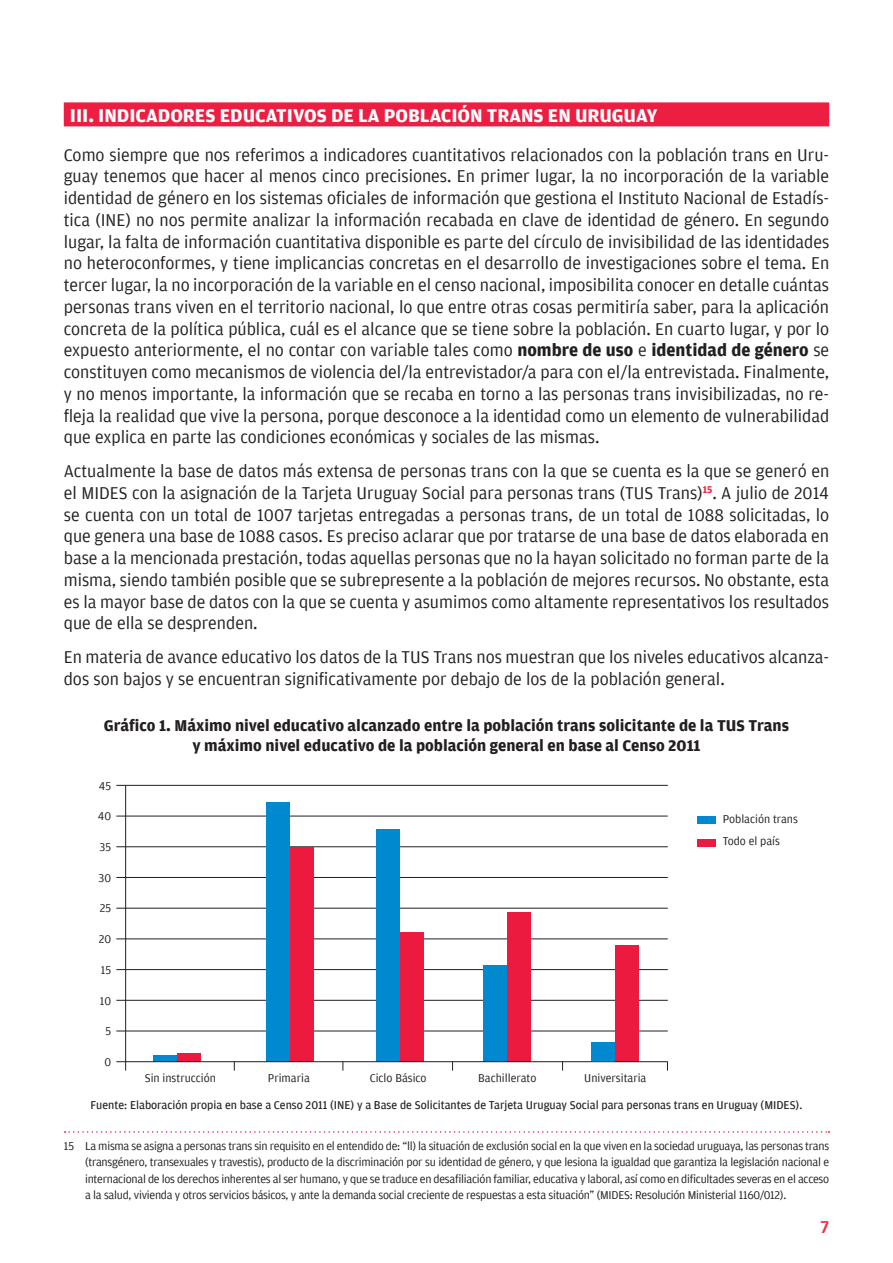
<style>
.page{position:relative;width:893px;height:1263px;background:#fff}
.page>*{position:absolute;margin:0;border:0;box-sizing:border-box;transform-origin:0 0}
.t1{font:700 19.5px "Amplitude";color:#fff}
.t2{font:18px/21.8px "Amplitude";color:#231f20;text-align:justify}
.t3{font:500 18px "Amplitude";color:#ed2c42}
.t4{font:700 16.5px/20.2px "Amplitude";color:#231f20;text-align:center}
.t5{font:12px/16.5px "Amplitude";color:#231f20;text-align:justify}
.t6{font:12px "Amplitude";color:#231f20}
.s1{font-weight:700}
</style>
<div class="page">
<div style="left:64px;top:102px;width:765px;height:24px;background:#ed1e41"></div>
<svg style="left:65px;top:1131px;width:764px;height:2px"></svg>
<hr style="left:116px;top:1030px;width:552px;height:1px;background:#231f20">
<hr style="left:116px;top:1000px;width:552px;height:1px;background:#231f20">
<hr style="left:116px;top:969px;width:552px;height:1px;background:#231f20">
<hr style="left:116px;top:938px;width:552px;height:1px;background:#231f20">
<hr style="left:116px;top:908px;width:552px;height:1px;background:#231f20">
<hr style="left:116px;top:877px;width:552px;height:1px;background:#231f20">
<hr style="left:116px;top:846px;width:552px;height:1px;background:#231f20">
<hr style="left:116px;top:816px;width:552px;height:1px;background:#231f20">
<hr style="left:116px;top:785px;width:552px;height:1px;background:#231f20">
<hr style="left:125px;top:785px;width:1px;height:285px;background:#231f20">
<div style="left:153px;top:1055px;width:24px;height:7px;background:#0089cf"></div>
<div style="left:177px;top:1053px;width:24px;height:9px;background:#ed1a40"></div>
<div style="left:266px;top:802px;width:24px;height:260px;background:#0089cf"></div>
<div style="left:290px;top:847px;width:23px;height:215px;background:#ed1a40"></div>
<div style="left:376px;top:829px;width:24px;height:233px;background:#0089cf"></div>
<div style="left:400px;top:932px;width:23px;height:130px;background:#ed1a40"></div>
<div style="left:483px;top:965px;width:24px;height:97px;background:#0089cf"></div>
<div style="left:507px;top:912px;width:24px;height:150px;background:#ed1a40"></div>
<div style="left:591px;top:1042px;width:24px;height:19px;background:#0089cf"></div>
<div style="left:615px;top:946px;width:23px;height:116px;background:#ed1a40"></div>
<hr style="left:116px;top:1061px;width:552px;height:1px;background:#231f20">
<div style="left:697px;top:816px;width:18px;height:7px;background:#0089cf"></div>
<div style="left:697px;top:839px;width:18px;height:8px;background:#ed1a40"></div>
<p class="t1" style="left:70px;top:105px;width:589px">iii. Indicadores educativos de la población trans en Uruguay</p>
<p class="t2" style="left:64px;top:144px;width:767px">Como siempre que nos referimos a indicadores cuantitativos relacionados con la población trans en Uru&shy;guay tenemos que hacer al menos cinco precisiones. En primer lugar, la no incorporación de la variable identidad de género en los sistemas oficiales de información que gestiona el Instituto Nacional de Estadís&shy;tica (INE) no nos permite analizar la información recabada en clave de identidad de género. En segundo lugar, la falta de información cuantitativa disponible es parte del círculo de invisibilidad de las identidades no heteroconformes, y tiene implicancias concretas en el desarrollo de investigaciones sobre el tema. En tercer lugar, la no incorporación de la variable en el censo nacional, imposibilita conocer en detalle cuántas personas trans viven en el territorio nacional, lo que entre otras cosas permitiría saber, para la aplicación concreta de la política pública, cuál es el alcance que se tiene sobre la población. En cuarto lugar, y por lo expuesto anteriormente, el no contar con variable tales como <span class="s1">nombre de uso</span> e <span class="s1">identidad de género</span> se constituyen como mecanismos de violencia del/la entrevistador/a para con el/la entrevistada. Finalmente, y no menos importante, la información que se recaba en torno a las personas trans invisibilizadas, no re&shy;fleja la realidad que vive la persona, porque desconoce a la identidad como un elemento de vulnerabilidad que explica en parte las condiciones económicas y sociales de las mismas.</p>
<p class="t2" style="left:64px;top:460px;width:767px">Actualmente la base de datos más extensa de personas trans con la que se cuenta es la que se generó en el MIDES con la asignación de la Tarjeta Uruguay Social para personas trans (TUS Trans)<sup>15</sup>. A julio de 2014 se cuenta con un total de 1007 tarjetas entregadas a personas trans, de un total de 1088 solicitadas, lo que genera una base de 1088 casos. Es preciso aclarar que por tratarse de una base de datos elaborada en base a la mencionada prestación, todas aquellas personas que no la hayan solicitado no forman parte de la misma, siendo también posible que se subrepresente a la población de mejores recursos. No obstante, esta es la mayor base de datos con la que se cuenta y asumimos como altamente representativos los resultados que de ella se desprenden.</p>
<p class="t2" style="left:64px;top:646px;width:767px">En materia de avance educativo los datos de la TUS Trans nos muestran que los niveles educativos alcanza&shy;dos son bajos y se encuentran significativamente por debajo de los de la población general.</p>
<p class="t4" style="left:104px;top:715px;width:687px">Gráfico 1. Máximo nivel educativo alcanzado entre la población trans solicitante de la TUS Trans y máximo nivel educativo de la población general en base al Censo 2011</p>
<p class="t5" style="left:99px;top:777px;width:14px">45</p>
<p class="t5" style="left:98px;top:808px;width:15px">40</p>
<p class="t5" style="left:100px;top:839px;width:13px">35</p>
<p class="t5" style="left:99px;top:870px;width:14px">30</p>
<p class="t5" style="left:100px;top:900px;width:13px">25</p>
<p class="t5" style="left:99px;top:931px;width:14px">20</p>
<p class="t5" style="left:101px;top:962px;width:12px">15</p>
<p class="t5" style="left:100px;top:992px;width:13px">10</p>
<p class="t5" style="left:105px;top:1023px;width:7px">5</p>
<p class="t5" style="left:104px;top:1054px;width:8px">0</p>
<p class="t5" style="left:145px;top:1070px;width:73px">Sin instrucción</p>
<p class="t5" style="left:268px;top:1070px;width:43px">Primaria</p>
<p class="t5" style="left:370px;top:1070px;width:58px">Ciclo Básico</p>
<p class="t5" style="left:478px;top:1070px;width:60px">Bachillerato</p>
<p class="t5" style="left:584px;top:1070px;width:64px">Universitaria</p>
<p class="t5" style="left:723px;top:808px;width:77px;line-height:21.8px">Población trans<br>Todo el país</p>
<p class="t6" style="left:91px;top:1098px;width:713px">Fuente: Elaboración propia en base a Censo 2011 (INE) y a Base de Solicitantes de Tarjeta Uruguay Social para personas trans en Uruguay (MIDES).</p>
<p class="t5" style="left:85px;top:1137px;width:746px;text-indent:-21px">15 La misma se asigna a personas trans sin requisito en el entendido de: “ll) la situación de exclusión social en la que viven en la sociedad uruguaya, las personas trans (transgénero, transexuales y travestis), producto de la discriminación por su identidad de género, y que lesiona la igualdad que garantiza la legislación nacional e internacional de los derechos inherentes al ser humano, y que se traduce en desafiliación familiar, educativa y laboral, así como en dificultades severas en el acceso a la salud, vivienda y otros servicios básicos, y ante la demanda social creciente de respuestas a esta situación” (MIDES: Resolución Ministerial 1160/012).</p>
<p class="t3" style="left:820px;top:1217px;width:10px">7</p>
</div>
